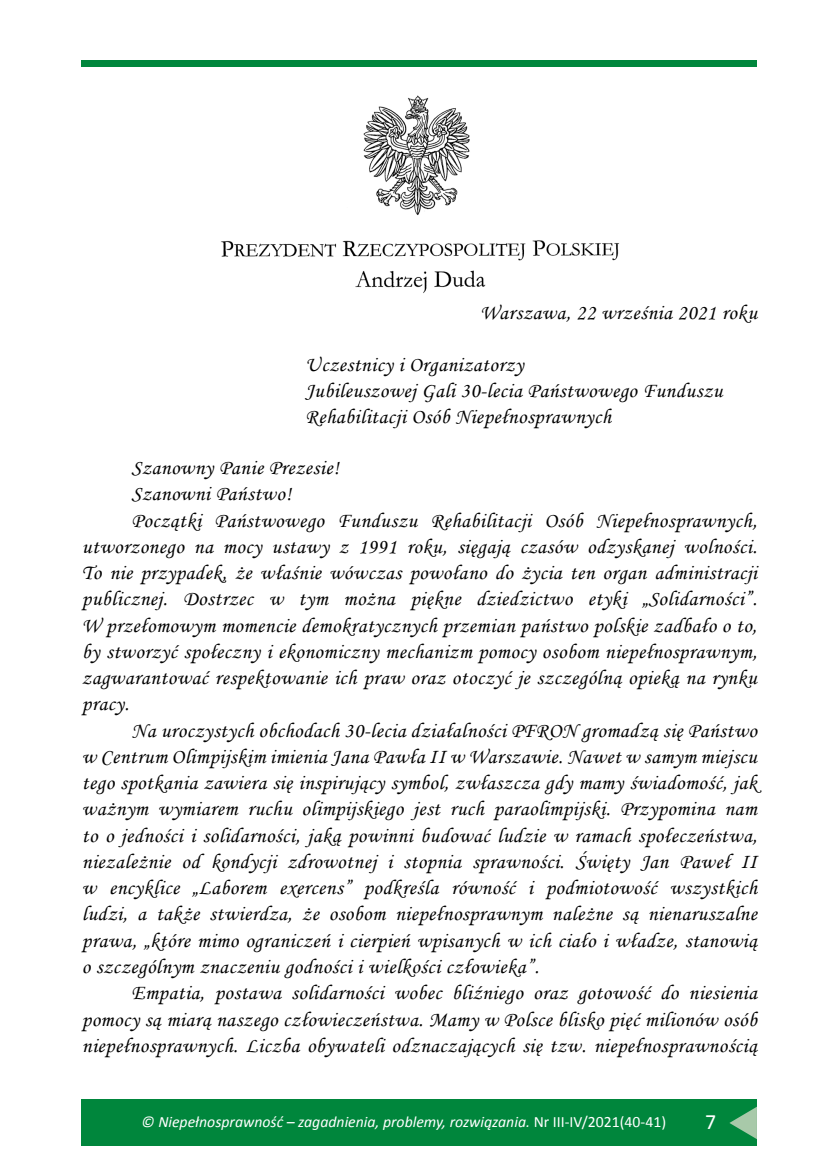
<style>
.page{position:relative;width:819px;height:1166px;background:#fff}
.page>*{position:absolute;margin:0;border:0;box-sizing:border-box;transform-origin:0 0}
.t1{font:21.88px "Calibri";color:#fff}
.P_List_text{font:21px/26.2px "Monotype Corsiva";letter-spacing:.025em;color:#000;text-align:justify}
.t2{font:italic 15.75px "Calibri";color:#fff}
.s1{font-style:normal}
</style>
<div class="page">
<div style="left:82px;top:60px;width:674px;height:7px;background:#00863c"></div>
<div style="left:82px;top:1099px;width:674px;height:47px;background:#00863c"></div>
<svg style="left:729px;top:1107px;width:27px;height:32px"></svg>
<img style="left:221px;top:95px;width:399px;height:198px">
<p class="P_List_text" style="left:480px;top:300px;width:278px">Warszawa, 22 września 2021 roku</p>
<h1 class="P_List_text" style="left:305px;top:351px;width:220px">Uczestnicy i Organizatorzy</h1>
<h1 class="P_List_text" style="left:305px;top:377px;width:418px">Jubileuszowej Gali 30-lecia Państwowego Funduszu</h1>
<h1 class="P_List_text" style="left:305px;top:403px;width:307px">Rehabilitacji Osób Niepełnosprawnych</h1>
<h2 class="P_List_text" style="left:131px;top:455px;width:209px">Szanowny Panie Prezesie!</h2>
<h2 class="P_List_text" style="left:131px;top:481px;width:161px">Szanowni Państwo!</h2>
<p class="P_List_text" style="left:82px;top:507px;width:676px;text-indent:50px">Początki Państwowego Funduszu Rehabilitacji Osób Niepełnosprawnych, utworzonego na mocy ustawy z 1991 roku, sięgają czasów odzyskanej wolności.<br>To nie przypadek, że właśnie wówczas powołano do życia ten organ administracji publicznej. Dostrzec w tym można piękne dziedzictwo etyki „Solidarności”.<br>W przełomowym momencie demokratycznych przemian państwo polskie zadbało o to, by stworzyć społeczny i ekonomiczny mechanizm pomocy osobom niepełnosprawnym, zagwarantować respektowanie ich praw oraz otoczyć je szczególną opieką na rynku pracy.</p>
<p class="P_List_text" style="left:82px;top:717px;width:676px;text-indent:50px">Na uroczystych obchodach 30-lecia działalności PFRON gromadzą się Państwo w Centrum Olimpijskim imienia Jana Pawła II w Warszawie. Nawet w samym miejscu tego spotkania zawiera się inspirujący symbol, zwłaszcza gdy mamy świadomość, jak ważnym wymiarem ruchu olimpijskiego jest ruch paraolimpijski. Przypomina nam to o jedności i solidarności, jaką powinni budować ludzie w ramach społeczeństwa, niezależnie od kondycji zdrowotnej i stopnia sprawności. Święty Jan Paweł II w encyklice „Laborem exercens” podkreśla równość i podmiotowość wszystkich ludzi, a także stwierdza, że osobom niepełnosprawnym należne są nienaruszalne prawa, „które mimo ograniczeń i cierpień wpisanych w ich ciało i władze, stanowią o szczególnym znaczeniu godności i wielkości człowieka”.</p>
<p class="P_List_text" style="left:82px;top:980px;width:676px;text-indent:50px">Empatia, postawa solidarności wobec bliźniego oraz gotowość do niesienia pomocy są miarą naszego człowieczeństwa. Mamy w Polsce blisko pięć milionów osób niepełnosprawnych. Liczba obywateli odznaczających się tzw. niepełnosprawnością</p>
<p class="t2" style="left:142px;top:1111px;width:526px">© Niepełnosprawność – zagadnienia, problemy, rozwiązania. <span class="s1">Nr III-IV/2021(40-41)</span></p>
<p class="t1" style="left:705px;top:1108px;width:13px">7</p>
</div>
